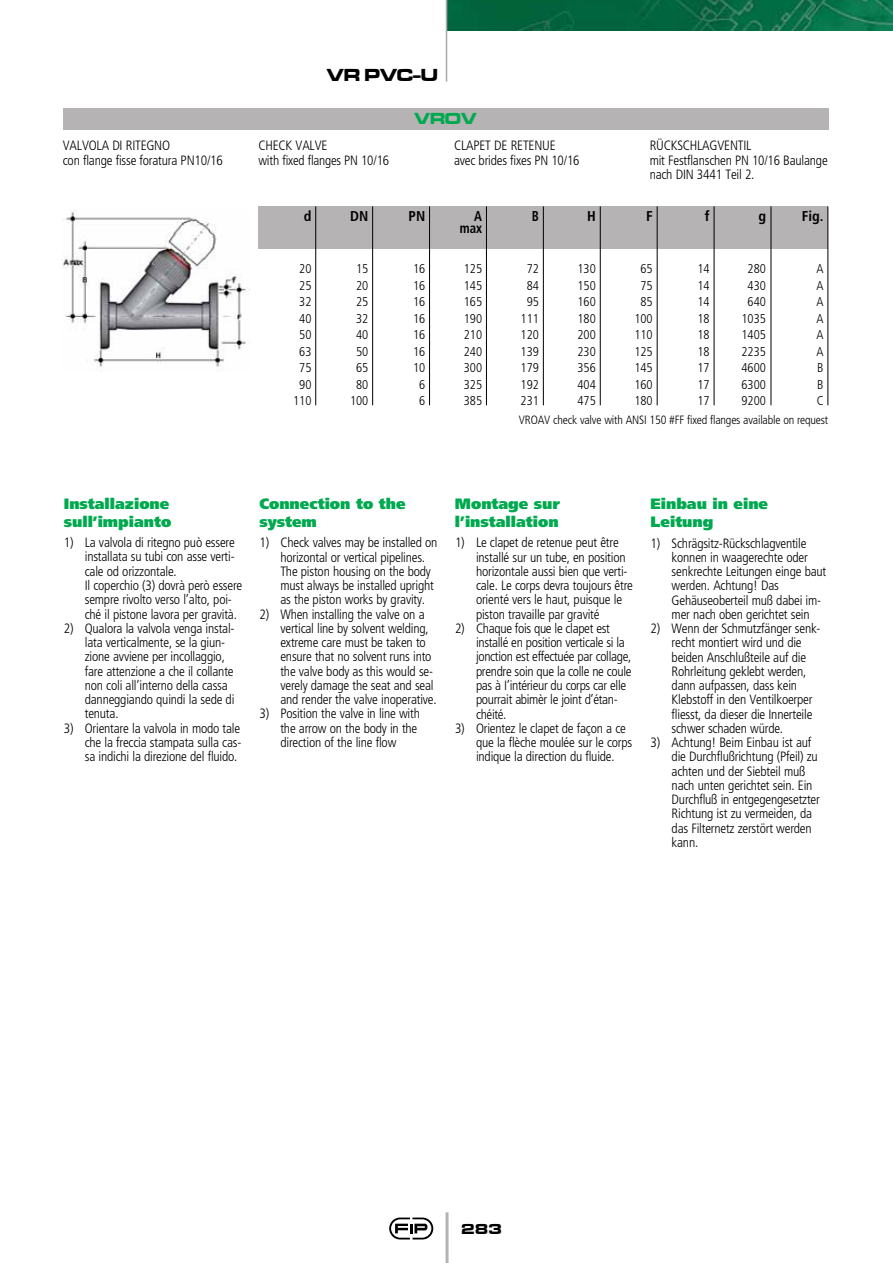
<style>
.page{position:relative;width:893px;height:1263px;background:#fff}
.page>*{position:absolute;margin:0;border:0;box-sizing:border-box;transform-origin:0 0}
.t1{font:18px "Microgramma D Bold Exte";color:#000}
.t2{font:16.5px "Microgramma D Bold Exte";color:#00a94f}
.t3{font:900 15px/18px "Frutiger";color:#00a94f}
.t4{font:15px "Microgramma D Bold Exte";color:#000}
.t5{font:700 condensed 14.25px "Frutiger";color:#000}
.t6{font:700 condensed 14.25px/12px "Frutiger";color:#000;text-align:right;scale:.9 1}
.t7{font:300 condensed 13.5px/14.2px "Frutiger LT Std";letter-spacing:-.015em;color:#000}
.t8{font:300 condensed 12.75px/16.5px "Frutiger LT Std";color:#000;text-align:center}
.t9{font:300 condensed 12px "Frutiger LT Std";letter-spacing:-.015em;color:#000}
</style>
<div class="page">
<hr style="left:446px;top:1212px;width:3px;height:51px;background:#b5b3b3">
<svg style="left:389px;top:1217px;width:44px;height:22px"></svg>
<img style="left:447px;top:0;width:446px;height:30px">
<hr style="left:446px;top:0;width:1px;height:82px;background:#a7a9ac">
<div style="left:63px;top:109px;width:765px;height:21px;background:#b5b3b3"></div>
<div style="left:258px;top:206px;width:570px;height:43px;background:#b5b3b3"></div>
<hr style="left:657px;top:206px;width:1px;height:199px;background:#000">
<hr style="left:771px;top:206px;width:1px;height:199px;background:#000">
<hr style="left:714px;top:206px;width:1px;height:199px;background:#000">
<hr style="left:827px;top:206px;width:1px;height:199px;background:#000">
<hr style="left:315px;top:206px;width:1px;height:199px;background:#000">
<hr style="left:486px;top:206px;width:1px;height:199px;background:#000">
<hr style="left:543px;top:206px;width:1px;height:199px;background:#000">
<hr style="left:372px;top:206px;width:1px;height:199px;background:#000">
<hr style="left:429px;top:206px;width:1px;height:199px;background:#000">
<hr style="left:600px;top:206px;width:1px;height:199px;background:#000">
<img style="left:63px;top:210px;width:187px;height:162px">
<h1 class="t1" style="left:327px;top:63px;width:113px">VR PVC-U</h1>
<p class="t2" style="left:415px;top:108px;width:63px">VROV</p>
<p class="t7" style="left:63px;top:139px;width:162px">VALVOLA DI RITEGNO<br>con flange fisse foratura PN10/16</p>
<p class="t7" style="left:258px;top:139px;width:132px">CHECK VALVE<br>with fixed flanges PN 10/16</p>
<p class="t7" style="left:454px;top:139px;width:127px">CLAPET DE RETENUE avec brides fixes PN 10/16</p>
<p class="t7" style="left:650px;top:139px;width:180px">RÜCKSCHLAGVENTIL<br>mit Festflanschen PN 10/16 Baulange nach DIN 3441 Teil 2.</p>
<p class="t5" style="left:646px;top:207px;width:8px">F</p>
<p class="t5" style="left:705px;top:207px;width:6px">f</p>
<p class="t5" style="left:304px;top:207px;width:9px">d</p>
<p class="t5" style="left:802px;top:207px;width:23px">Fig.</p>
<p class="t5" style="left:350px;top:207px;width:20px">DN</p>
<p class="t5" style="left:409px;top:207px;width:18px">PN</p>
<p class="t6" style="left:460px;top:210px;width:26px">A max</p>
<p class="t8" style="left:464px;top:261px;width:20px;text-align:justify">125<br>145<br>165<br>190<br>210<br>240<br>300<br>325<br>385</p>
<p class="t6" style="left:532px;top:210px;width:9px">B</p>
<p class="t5" style="left:587px;top:207px;width:10px">H</p>
<p class="t5" style="left:758px;top:207px;width:9px">g</p>
<p class="t8" style="left:293px;top:261px;width:20px">20<br>25<br>32<br>40<br>50<br>63<br>75<br>90<br>110</p>
<p class="t8" style="left:413px;top:261px;width:14px">16<br>16<br>16<br>16<br>16<br>16<br>10<br>6<br>6</p>
<p class="t8" style="left:741px;top:261px;width:26px">280<br>430<br>640<br>1035<br>1405<br>2235<br>4600<br>6300<br>9200</p>
<p class="t9" style="left:519px;top:413px;width:311px">VROAV check valve with ANSI 150 #FF fixed flanges available on request</p>
<p class="t8" style="left:521px;top:261px;width:20px">72<br>84<br>95<br>111<br>120<br>139<br>179<br>192<br>231</p>
<p class="t8" style="left:577px;top:261px;width:20px;text-align:justify">130<br>150<br>160<br>180<br>200<br>230<br>356<br>404<br>475</p>
<p class="t8" style="left:634px;top:261px;width:20px">65<br>75<br>85<br>100<br>110<br>125<br>145<br>160<br>180</p>
<p class="t8" style="left:350px;top:261px;width:20px">15<br>20<br>25<br>32<br>40<br>50<br>65<br>80<br>100</p>
<p class="t8" style="left:697px;top:261px;width:14px;text-align:justify">14<br>14<br>14<br>18<br>18<br>18<br>17<br>17<br>17</p>
<p class="t8" style="left:816px;top:261px;width:9px;text-align:justify">A A A A A A B B C</p>
<p class="t3" style="left:64px;top:494px;width:109px">Installazione sull’impianto</p>
<p class="t3" style="left:259px;top:494px;width:148px">Connection to the system</p>
<p class="t3" style="left:455px;top:494px;width:106px">Montage sur l’installation</p>
<p class="t3" style="left:651px;top:494px;width:119px">Einbau in eine<br>Leitung</p>
<p class="t7" style="left:85px;top:536px;width:159px;text-indent:-21px">1) La valvola di ritegno può essere installata su tubi con asse verti&shy;cale od orizzontale.<br>Il coperchio (3) dovrà però essere sempre rivolto verso l’alto, poi&shy;ché il pistone lavora per gravità.</p>
<p class="t7" style="left:85px;top:621px;width:151px;text-indent:-21px">2) Qualora la valvola venga instal&shy;lata verticalmente, se la giun&shy;zione avviene per incollaggio, fare attenzione a che il collante non coli all’interno della cassa danneggiando quindi la sede di tenuta.</p>
<p class="t7" style="left:85px;top:721px;width:158px;text-align:justify;text-indent:-21px">3) Orientare la valvola in modo tale che la freccia stampata sulla cas&shy;sa indichi la direzione del fluido.</p>
<p class="t7" style="left:280px;top:536px;width:159px;text-indent:-21px">1) Check valves may be installed on horizontal or vertical pipelines.<br>The piston housing on the body must always be installed upright as the piston works by gravity.</p>
<p class="t7" style="left:280px;top:607px;width:158px;text-indent:-21px">2) When installing the valve on a vertical line by solvent welding, extreme care must be taken to ensure that no solvent runs into the valve body as this would se&shy;verely damage the seat and seal and render the valve inoperative.</p>
<p class="t7" style="left:280px;top:707px;width:141px;text-indent:-21px">3) Position the valve in line with the arrow on the body in the direction of the line flow</p>
<p class="t7" style="left:476px;top:536px;width:158px;text-indent:-21px">1) Le clapet de retenue peut être installé sur un tube, en position horizontale aussi bien que verti&shy;cale. Le corps devra toujours être orienté vers le haut, puisque le piston travaille par gravité</p>
<p class="t7" style="left:476px;top:621px;width:157px;text-indent:-21px">2) Chaque fois que le clapet est installé en position verticale si la jonction est effectuée par collage, prendre soin que la colle ne coule pas à I’intérieur du corps car elle pourrait abimèr le joint d’étan&shy;chéité.</p>
<p class="t7" style="left:476px;top:721px;width:158px;text-indent:-21px">3) Orientez le clapet de façon a ce que la flèche moulée sur le corps indique la direction du fluide.</p>
<p class="t7" style="left:672px;top:536px;width:156px;text-indent:-21px">1) Schrägsitz-Rückschlagventile konnen in waagerechte oder senkrechte Leitungen einge baut werden. Achtung! Das<br>Gehäuseoberteil muß dabei im&shy;mer nach oben gerichtet sein</p>
<p class="t7" style="left:672px;top:621px;width:150px;text-indent:-21px">2) Wenn der Schmutzfänger senk&shy;recht montiert wird und die beiden Anschlußteile auf die<br>Rohrleitung geklebt werden, dann aufpassen, dass kein<br>Klebstoff in den Ventilkoerper fliesst, da dieser die Innerteile schwer schaden würde.</p>
<p class="t7" style="left:672px;top:735px;width:150px;text-indent:-21px">3) Achtung! Beim Einbau ist auf die Durchflußrichtung (Pfeil) zu achten und der Siebteil muß nach unten gerichtet sein. Ein<br>Durchfluß in entgegengesetzter<br>Richtung ist zu vermeiden, da das Filternetz zerstört werden kann.</p>
<p class="t4" style="left:461px;top:1218px;width:42px">283</p>
</div>
